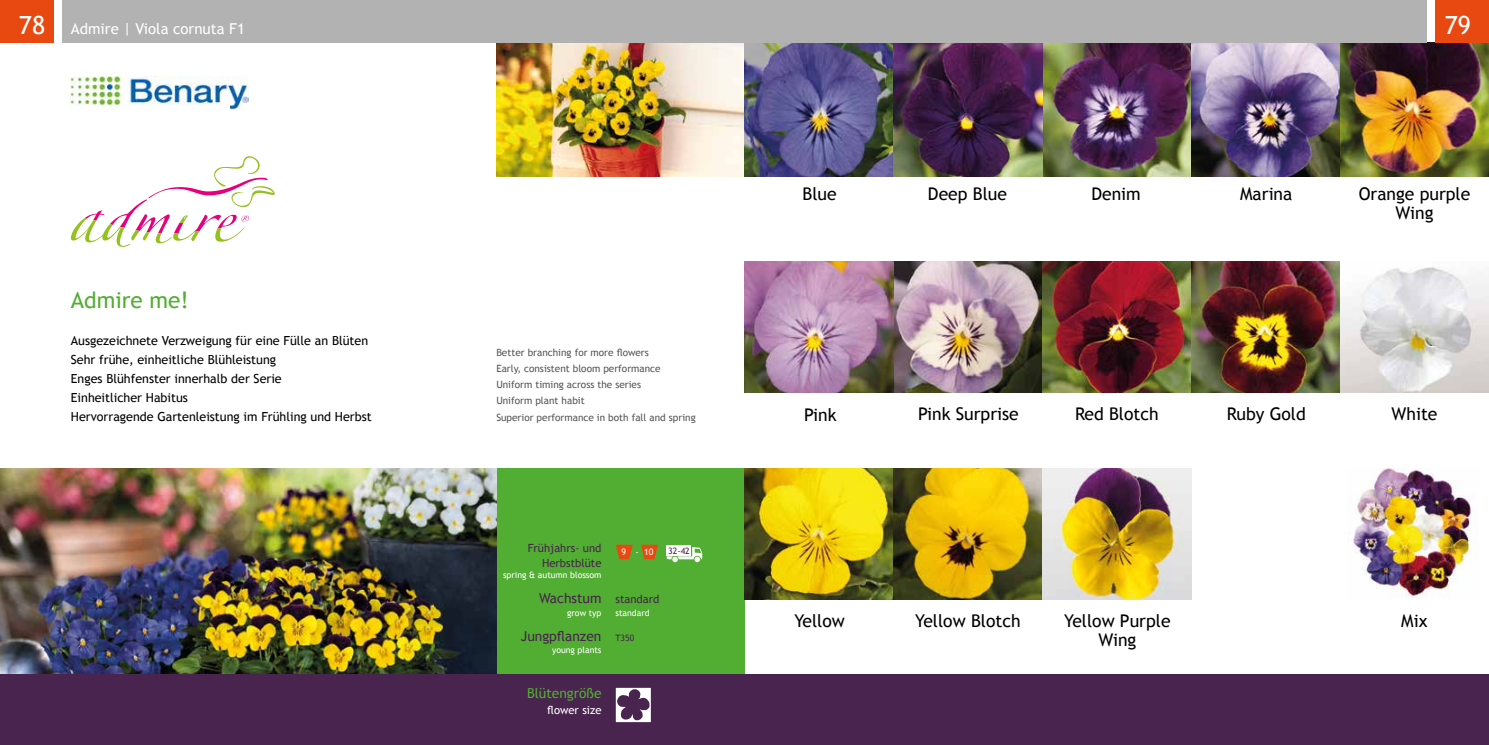
<style>
.page{position:relative;width:1489px;height:745px;background:#fff}
.page>*{position:absolute;margin:0;border:0;box-sizing:border-box;transform-origin:0 0}
.t1{font:22.5px "Trebuchet MS";color:#52ae32}
.t2{font:17.5px/18.8px "Trebuchet MS";color:#000;text-align:center}
.t3{font:15px "Trebuchet MS";color:#fff}
.t4{font:13.75px "Trebuchet MS";color:#48244e}
.t5{font:13.75px "Trebuchet MS";color:#52ae32}
.t6{font:12.5px/18.8px "Trebuchet MS";color:#000}
.t7{font:11.25px/15px "Trebuchet MS";color:#48244e;text-align:right}
.t8{font:11.25px "Trebuchet MS";color:#fff}
.t9{font:10px/16.2px "Trebuchet MS";color:#575756}
.t10{font:8.88px "Trebuchet MS";color:#fff}
.t11{font:8.75px "Trebuchet MS";color:#fff}
.t12{font:8.75px "Trebuchet MS";color:#48244e}
.s1{font-size:25px}
.s2{font-family:"Corporate S"}
</style>
<div class="page">
<img style="left:1042px;top:43px;width:149px;height:133px">
<img style="left:496px;top:43px;width:546px;height:133px">
<img style="left:1191px;top:43px;width:148px;height:133px">
<img style="left:1339px;top:43px;width:149px;height:133px">
<div style="left:1435px;top:0;width:53px;height:43px;background:#e84910"></div>
<div style="left:62px;top:0;width:1364px;height:43px;background:#b3b2b2"></div>
<div style="left:0;top:0;width:53px;height:43px;background:#e84910"></div>
<div style="left:479px;top:468px;width:265px;height:218px;background:#52ae32"></div>
<img style="left:0;top:468px;width:496px;height:205px">
<div style="left:0;top:673px;width:1488px;height:71px;background:#48244e"></div>
<svg style="left:71px;top:156px;width:204px;height:91px"></svg>
<img style="left:744px;top:261px;width:744px;height:131px">
<img style="left:1353px;top:468px;width:125px;height:129px">
<img style="left:744px;top:468px;width:447px;height:131px">
<div style="left:666px;top:544px;width:25px;height:11px;background:#fff"></div>
<svg style="left:666px;top:547px;width:36px;height:15px"></svg>
<svg style="left:616px;top:544px;width:16px;height:15px"></svg>
<svg style="left:641px;top:544px;width:17px;height:15px"></svg>
<svg style="left:615px;top:687px;width:35px;height:34px"></svg>
<svg style="left:617px;top:688px;width:32px;height:32px"></svg>
<img style="left:71px;top:76px;width:177px;height:33px">
<p class="t3" style="left:19px;top:20px;width:227px"><span class="s1">78</span> Admire <span class="s2">|</span> Viola cornuta F1</p>
<h1 class="t1" style="left:71px;top:286px;width:119px">Admire me!</h1>
<p class="t6" style="left:71px;top:331px;width:302px">Ausgezeichnete Verzweigung für eine Fülle an Blüten Sehr frühe, einheitliche Blühleistung<br>Enges Blühfenster innerhalb der Serie<br>Einheitlicher Habitus<br>Hervorragende Gartenleistung im Frühling und Herbst</p>
<p class="t9" style="left:496px;top:344px;width:201px">Better branching for more flowers<br>Early, consistent bloom performance Uniform timing across the series<br>Uniform plant habit<br>Superior performance in both fall and spring</p>
<p class="t7" style="left:527px;top:540px;width:75px">Frühjahrs- und<br>Herbstblüte</p>
<p class="t11" style="left:503px;top:569px;width:100px">spring &amp; autumn blossom</p>
<p class="t4" style="left:539px;top:590px;width:64px">Wachstum</p>
<p class="t11" style="left:567px;top:607px;width:36px">grow typ</p>
<p class="t4" style="left:521px;top:627px;width:82px">Jungpflanzen</p>
<p class="t11" style="left:552px;top:644px;width:51px">young plants</p>
<p class="t5" style="left:527px;top:684px;width:76px">Blütengröße</p>
<p class="t8" style="left:547px;top:703px;width:56px">flower size</p>
<p class="t10" style="left:621px;top:546px;width:33px">9 -10</p>
<p class="t12" style="left:668px;top:545px;width:23px">32-42</p>
<p class="t7" style="left:615px;top:591px;width:45px">standard</p>
<p class="t11" style="left:615px;top:607px;width:36px">standard</p>
<p class="t12" style="left:615px;top:632px;width:20px">T350</p>
<h2 class="t2" style="left:802px;top:185px;width:36px">Blue</h2>
<h2 class="t2" style="left:927px;top:185px;width:80px">Deep Blue</h2>
<h2 class="t2" style="left:1091px;top:185px;width:51px">Denim</h2>
<h2 class="t2" style="left:1240px;top:185px;width:54px">Marina</h2>
<h2 class="t2" style="left:1358px;top:185px;width:113px">Orange purple<br>Wing</h2>
<h2 class="t2" style="left:804px;top:405px;width:34px">Pink</h2>
<h2 class="t2" style="left:918px;top:405px;width:102px">Pink Surprise</h2>
<h2 class="t2" style="left:1074px;top:405px;width:85px">Red Blotch</h2>
<h2 class="t2" style="left:1226px;top:405px;width:81px">Ruby Gold</h2>
<h2 class="t2" style="left:1391px;top:405px;width:47px">White</h2>
<h2 class="t2" style="left:794px;top:611px;width:52px">Yellow</h2>
<h2 class="t2" style="left:915px;top:611px;width:107px">Yellow Blotch</h2>
<h2 class="t2" style="left:1401px;top:611px;width:28px">Mix</h2>
<h2 class="t2" style="left:1064px;top:611px;width:108px">Yellow Purple<br>Wing</h2>
</div>
